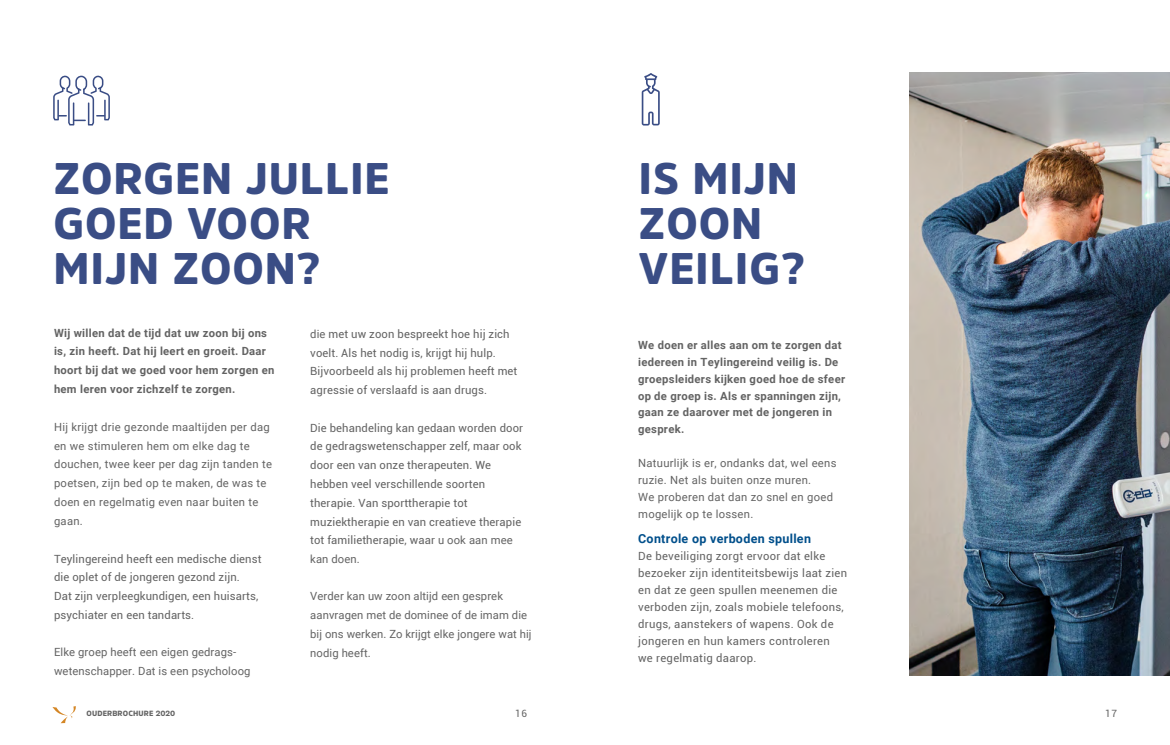
<style>
.page{position:relative;width:1170px;height:745px;background:#fff}
.page>*{position:absolute;margin:0;border:0;box-sizing:border-box;transform-origin:0 0}
.t1{font:900 43.75px/44.9px "Amsi Pro";letter-spacing:.02em;color:#3a4d85}
.t2{font:700 12.5px "Roboto";letter-spacing:.025em;color:#004f8b}
.t3{font:11.25px/18.8px "Roboto";letter-spacing:.01em;color:#636363}
.t4{font:11.25px/18.8px "Roboto";letter-spacing:.025em;color:#636363}
.t5{font:700 11.25px/16.9px "Roboto";letter-spacing:.025em;color:#636363}
.t6{font:700 11.25px/18.8px "Roboto";letter-spacing:.025em;color:#636363}
.t7{font:10px "Roboto";color:#636363}
.t8{font:900 7.5px "Amsi Pro";letter-spacing:.02em;color:#636363}
.s1{font-style:inherit}
</style>
<div class="page">
<svg style="left:52px;top:706px;width:24px;height:16px"></svg>
<svg style="left:53px;top:75px;width:57px;height:50px"></svg>
<svg style="left:641px;top:73px;width:18px;height:52px"></svg>
<img style="left:909px;top:72px;width:260px;height:602px">
<h1 class="t1" style="left:53px;top:155px;width:338px">ZORGEN JULLIE<br>GOED VOOR<br>MIJN ZOON?</h1>
<h1 class="t1" style="left:638px;top:155px;width:168px">IS MIJN<br>ZOON<br>VEILIG?</h1>
<p class="t6" style="left:54px;top:322px;width:222px">Wij willen dat de tijd dat uw zoon bij ons is, zin heeft. Dat hij leert en groeit. Daar hoort bij dat we goed voor hem zorgen en hem leren voor zichzelf te zorgen.</p>
<p class="t4" style="left:54px;top:416px;width:219px">Hij krijgt drie gezonde maaltijden per dag en we stimuleren hem om elke dag te douchen, twee keer per dag zijn tanden te poetsen, zijn bed op te maken, de was te doen en regelmatig even naar buiten te gaan.</p>
<p class="t3" style="left:54px;top:548px;width:209px">Teylingereind heeft een medische dienst die oplet of de jongeren gezond zijn.<br>Dat zijn verpleegkundigen, een huisarts, psychiater en een tandarts.</p>
<p class="t4" style="left:54px;top:642px;width:198px">Elke groep heeft een eigen gedrags&shy;wetenschapper. Dat is een psycholoog</p>
<p class="t3" style="left:310px;top:323px;width:209px"><span class="s1">die</span> met uw zoon bespreekt hoe hij zich voelt. Als het nodig is, krijgt hij hulp.<br>Bijvoorbeeld als hij problemen heeft met agressie of verslaafd is aan drugs.</p>
<p class="t3" style="left:310px;top:417px;width:214px">Die behandeling kan gedaan worden door de gedragswetenschapper zelf, maar ook door een van onze therapeuten. We hebben veel verschillende soorten therapie. Van sporttherapie tot muziektherapie en van creatieve therapie tot familietherapie, waar <span class="s1">u ook aan mee kan doen.</span></p>
<p class="t4" style="left:310px;top:586px;width:223px">Verder kan uw zoon altijd een gesprek aanvragen met de dominee of de imam die bij ons werken. Zo krijgt elke jongere wat hij nodig heeft.</p>
<p class="t5" style="left:638px;top:336px;width:208px">We doen er alles aan om te zorgen dat iedereen in Teylingereind veilig is. De groepsleiders kijken goed hoe de sfeer op de groep is. Als er spanningen zijn, gaan ze daarover met de jongeren in gesprek.</p>
<p class="t4" style="left:638px;top:454px;width:200px;line-height:16.9px">Natuurlijk is er, ondanks dat, wel eens ruzie. Net als buiten onze muren.<br>We proberen dat dan zo snel en goed mogelijk op te lossen.</p>
<p class="t2" style="left:638px;top:529px;width:174px">Controle op verboden spullen</p>
<p class="t3" style="left:638px;top:547px;width:210px;line-height:16.9px">De beveiliging zorgt ervoor dat elke bezoeker zijn identiteitsbewijs laat zien en dat ze geen spullen meenemen die verboden zijn, zoals mobiele telefoons, drugs, aanstekers of wapens. Ook de jongeren en hun kamers controleren we regelmatig daarop.</p>
<p class="t8" style="left:87px;top:708px;width:90px">OUDERBROCHURE 2020</p>
<p class="t7" style="left:515px;top:705px;width:14px">16</p>
<p class="t7" style="left:1104px;top:705px;width:14px">17</p>
</div>
